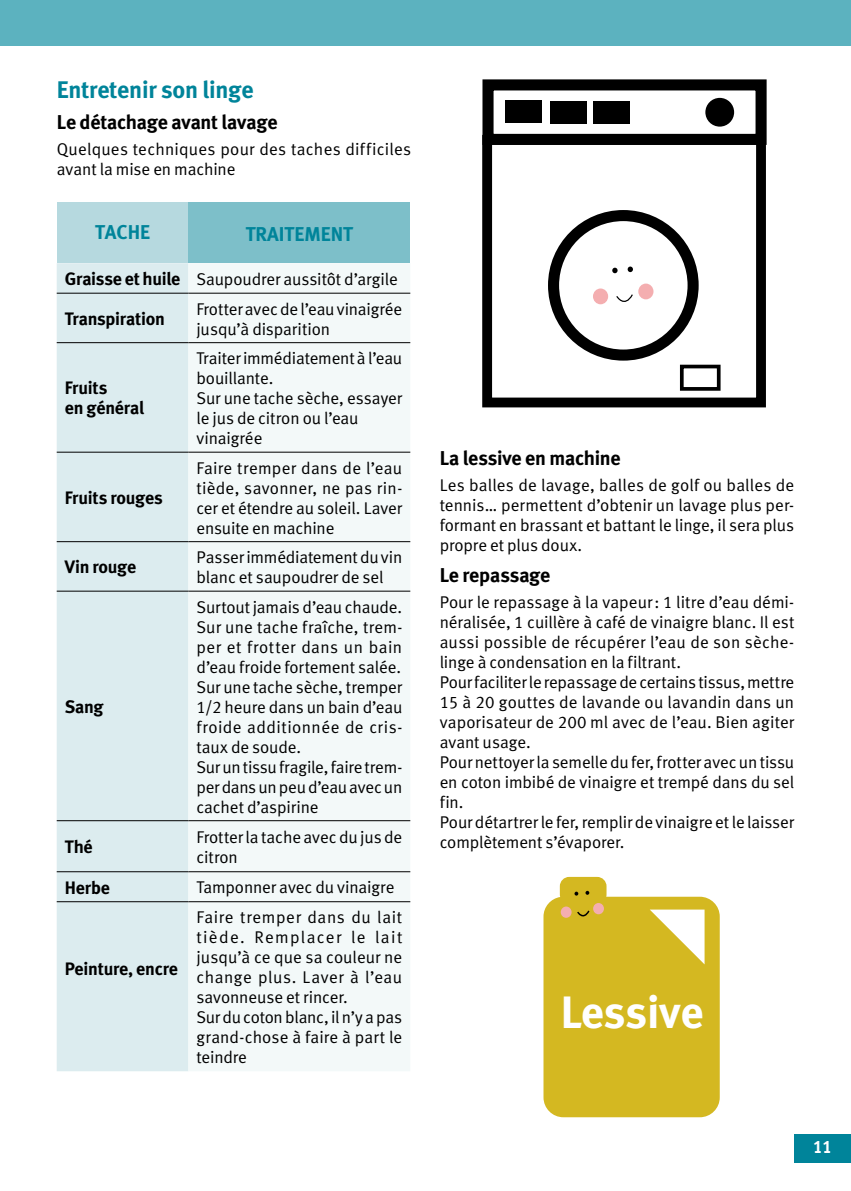
<style>
.page{position:relative;width:851px;height:1191px;background:#fff}
.page>*{position:absolute;margin:0;border:0;box-sizing:border-box;transform-origin:0 0}
.t1{font:700 45.4px "Meta Plus";color:#fff}
.t2{font:24px "Meta Bold LF";letter-spacing:-.01em;color:#00849a}
.t3{font:20px "Meta Bold LF";letter-spacing:-.015em;color:#000}
.t4{font:20px "Meta Bold LF";color:#00849a}
.t5{font:18px/20px "Meta Bold LF";letter-spacing:-.015em;color:#000}
.t6{font:18px "Meta Bold LF";color:#fff;scale:.95 1}
.t7{font:17px/20px "Meta Normal LF";letter-spacing:-.005em;color:#000}
.t8{font:17px/20px "Meta Normal LF";letter-spacing:.015em;color:#000}
.s1{font-family:"Meta Bold LF";font-size:18px}
</style>
<div class="page">
<div style="left:794px;top:1134px;width:56px;height:28px;background:#00849a"></div>
<div style="left:0;top:0;width:850px;height:45px;background:#5cb2bf"></div>
<div style="left:57px;top:202px;width:131px;height:61px;background:#b6d9df"></div>
<div style="left:188px;top:202px;width:222px;height:61px;background:#7dbfc9"></div>
<div style="left:57px;top:263px;width:131px;height:808px;background:#dcecef"></div>
<div style="left:188px;top:263px;width:222px;height:808px;background:#f3f9f9"></div>
<hr style="left:57px;top:293px;width:131px;height:1px;background:#000">
<hr style="left:188px;top:293px;width:222px;height:1px;background:#000">
<hr style="left:57px;top:342px;width:131px;height:1px;background:#000">
<hr style="left:188px;top:342px;width:222px;height:1px;background:#000">
<hr style="left:57px;top:452px;width:131px;height:1px;background:#000">
<hr style="left:188px;top:452px;width:222px;height:1px;background:#000">
<hr style="left:57px;top:541px;width:131px;height:1px;background:#000">
<hr style="left:188px;top:541px;width:222px;height:1px;background:#000">
<hr style="left:57px;top:590px;width:131px;height:1px;background:#000">
<hr style="left:188px;top:590px;width:222px;height:1px;background:#000">
<hr style="left:57px;top:820px;width:131px;height:1px;background:#000">
<hr style="left:188px;top:820px;width:222px;height:1px;background:#000">
<hr style="left:57px;top:871px;width:131px;height:1px;background:#000">
<hr style="left:188px;top:871px;width:222px;height:1px;background:#000">
<hr style="left:57px;top:901px;width:131px;height:1px;background:#000">
<hr style="left:188px;top:901px;width:222px;height:1px;background:#000">
<svg style="left:543px;top:877px;width:176px;height:240px;background:#d8bf39"></svg>
<div style="left:593px;top:903px;width:11px;height:11px;background:#f4aeb0;border-radius:50%"></div>
<div style="left:560px;top:906px;width:11px;height:11px;background:#f4aeb0;border-radius:50%"></div>
<svg style="left:576px;top:909px;width:15px;height:12px"></svg>
<svg style="left:574px;top:891px;width:4px;height:4px"></svg>
<svg style="left:585px;top:891px;width:4px;height:3px"></svg>
<div style="left:548px;top:210px;width:150px;height:150px;border:11px solid #000;border-radius:50%"></div>
<div style="left:679px;top:365px;width:41px;height:26px;border:4px solid #000"></div>
<div style="left:482px;top:79px;width:284px;height:66px;border:11px solid #000"></div>
<div style="left:504px;top:101px;width:37px;height:22px;background:#000"></div>
<div style="left:549px;top:101px;width:37px;height:23px;background:#000"></div>
<div style="left:593px;top:101px;width:37px;height:22px;background:#000"></div>
<div style="left:705px;top:98px;width:29px;height:29px;background:#000;border-radius:50%"></div>
<div style="left:638px;top:283px;width:15px;height:16px;background:#f4aeb0;border-radius:50%"></div>
<div style="left:593px;top:288px;width:15px;height:16px;background:#f4aeb0;border-radius:50%"></div>
<svg style="left:616px;top:294px;width:17px;height:8px"></svg>
<svg style="left:612px;top:268px;width:5px;height:5px"></svg>
<svg style="left:627px;top:266px;width:6px;height:6px"></svg>
<div style="left:482px;top:135px;width:283px;height:272px;border:10px solid #000"></div>
<h2 class="t2" style="left:57px;top:75px;width:198px">Entretenir son linge</h2>
<p class="t3" style="left:57px;top:110px;width:222px">Le détachage avant lavage</p>
<p class="t8" style="left:57px;top:139px;width:356px">Quelques techniques pour des taches difficiles avant la mise en machine</p>
<p class="t4" style="left:95px;top:220px;width:23px">Tache</p>
<p class="t4" style="left:246px;top:222px;width:22px">Traitement</p>
<p class="t7" style="left:65px;top:269px;width:334px"><span class="s1">Graisse et huile</span> Saupoudrer aussitôt d’argile</p>
<p class="t5" style="left:65px;top:308px;width:102px">Transpiration</p>
<p class="t7" style="left:196px;top:298px;width:207px">Frotter avec de l’eau vinaigrée jusqu’à disparition</p>
<p class="t5" style="left:65px;top:378px;width:81px">Fruits<br>en général</p>
<p class="t5" style="left:65px;top:487px;width:100px">Fruits rouges</p>
<p class="t7" style="left:196px;top:348px;width:207px">Traiter immédiatement à l’eau bouillante.<br>Sur une tache sèche, essayer le jus de citron ou l’eau vinaigrée</p>
<p class="t7" style="left:196px;top:457px;width:207px;text-align:justify">Faire tremper dans de l’eau tiède, savonner, ne pas rin&shy;cer et étendre au soleil. Laver ensuite en machine</p>
<p class="t5" style="left:65px;top:557px;width:73px">Vin rouge</p>
<p class="t7" style="left:196px;top:547px;width:207px">Passer immédiatement du vin blanc et saupoudrer de sel</p>
<p class="t5" style="left:65px;top:696px;width:40px">Sang</p>
<p class="t7" style="left:196px;top:596px;width:207px">Surtout jamais d’eau chaude.<br>Sur une tache fraîche, trem&shy;per et frotter dans un bain d’eau froide fortement salée.<br>Sur une tache sèche, tremper<br>1/2 heure dans un bain d’eau froide additionnée de cris&shy;taux de soude.<br>Sur un tissu fragile, faire trem&shy;per dans un peu d’eau avec un cachet d’aspirine</p>
<p class="t5" style="left:65px;top:836px;width:29px">Thé</p>
<p class="t7" style="left:196px;top:827px;width:207px">Frotter la tache avec du jus de citron</p>
<p class="t5" style="left:65px;top:877px;width:47px">Herbe</p>
<p class="t7" style="left:196px;top:877px;width:199px">Tamponner avec du vinaigre</p>
<p class="t5" style="left:65px;top:958px;width:115px">Peinture, encre</p>
<p class="t7" style="left:196px;top:907px;width:207px">Faire tremper dans du lait tiède. Remplacer le lait jusqu’à ce que sa couleur ne change plus. Laver à l’eau savonneuse et rincer.<br>Sur du coton blanc, il n’y a pas grand-chose à faire à part le teindre</p>
<p class="t3" style="left:439px;top:446px;width:182px">La lessive en machine</p>
<p class="t7" style="left:439px;top:474px;width:356px;text-align:justify">Les balles de lavage, balles de golf ou balles de tennis… permettent d’obtenir un lavage plus per&shy;formant en brassant et battant le linge, il sera plus propre et plus doux.</p>
<p class="t3" style="left:439px;top:563px;width:112px">Le repassage</p>
<p class="t7" style="left:439px;top:591px;width:356px">Pour le repassage à la vapeur: 1 litre d’eau démi&shy;néralisée, 1 cuillère à café de vinaigre blanc. Il est aussi possible de récupérer l’eau de son sèche&shy;linge à condensation en la filtrant.<br>Pour faciliter le repassage de certains tissus, mettre 15 à 20 gouttes de lavande ou lavandin dans un vaporisateur de 200 ml avec de l’eau. Bien agiter avant usage.<br>Pour nettoyer la semelle du fer, frotter avec un tissu en coton imbibé de vinaigre et trempé dans du sel fin.<br>Pour détartrer le fer, remplir de vinaigre et le laisser complètement s’évaporer.</p>
<h1 class="t1" style="left:560px;top:986px;width:145px">Lessive</h1>
<p class="t6" style="left:812px;top:1136px;width:22px">11</p>
</div>
